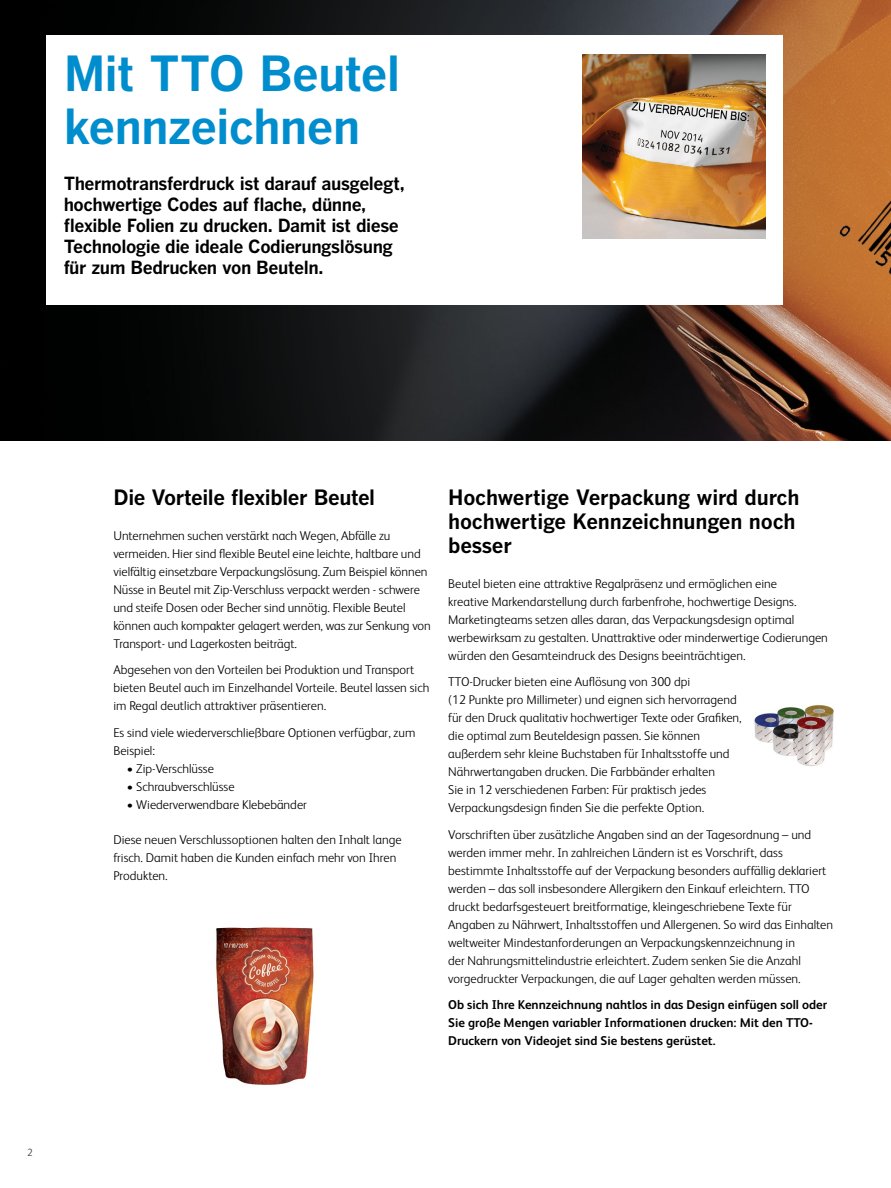
<style>
.page{position:relative;width:891px;height:1188px;background:#fff}
.page>*{position:absolute;margin:0;border:0;box-sizing:border-box;transform-origin:0 0}
.t1{font:48px/52.5px "Benton Got Bol";letter-spacing:-.02em;color:#008dcd}
.t2{font:21px/24px "Benton Got Bol";letter-spacing:-.01em;color:#000}
.t3{font:18px/21px "Benton Got Bol";letter-spacing:-.025em;color:#000}
.t4{font:300 12.75px/18px "FS Albert";color:#000}
.t5{font:700 12.75px/18px "FS Albert";color:#000}
.t6{font:300 10.5px "FS Albert";color:#404042}
</style>
<div class="page">
<img style="left:0;top:0;width:891px;height:441px">
<div style="left:46px;top:36px;width:737px;height:269px;background:#fff"></div>
<img style="left:754px;top:705px;width:80px;height:62px">
<img style="left:582px;top:55px;width:184px;height:184px">
<img style="left:216px;top:927px;width:98px;height:158px">
<h1 class="t1" style="left:64px;top:46px;width:338px">Mit TTO Beutel kennzeichnen</h1>
<h3 class="t3" style="left:64px;top:173px;width:343px">Thermotransferdruck ist darauf ausgelegt, hochwertige Codes auf flache, dünne, flexible Folien zu drucken. Damit ist diese Technologie die ideale Codierungslösung für zum Bedrucken von Beuteln.</h3>
<p class="t6" style="left:27px;top:1147px;width:7px">2</p>
<h2 class="t2" style="left:113px;top:485px;width:263px">Die Vorteile flexibler Beutel</h2>
<p class="t4" style="left:113px;top:526px;width:319px">Unternehmen suchen verstärkt nach Wegen, Abfälle zu vermeiden. Hier sind flexible Beutel eine leichte, haltbare und vielfältig einsetzbare Verpackungslösung. Zum Beispiel können Nüsse in Beutel mit Zip-Verschluss verpackt werden - schwere und steife Dosen oder Becher sind unnötig. Flexible Beutel können auch kompakter gelagert werden, was zur Senkung von Transport- und Lagerkosten beiträgt.</p>
<p class="t4" style="left:113px;top:661px;width:318px">Abgesehen von den Vorteilen bei Produktion und Transport bieten Beutel auch im Einzelhandel Vorteile. Beutel lassen sich im Regal deutlich attraktiver präsentieren.</p>
<p class="t4" style="left:113px;top:723px;width:304px">Es sind viele wiederverschließbare Optionen verfügbar, zum<br>Beispiel:</p>
<p class="t4" style="left:127px;top:759px;width:89px">• Zip-Verschlüsse</p>
<p class="t4" style="left:127px;top:777px;width:109px">• Schraubverschlüsse</p>
<p class="t4" style="left:127px;top:795px;width:182px">• Wiederverwendbare Klebebänder</p>
<p class="t4" style="left:113px;top:830px;width:290px">Diese neuen Verschlussoptionen halten den Inhalt lange frisch. Damit haben die Kunden einfach mehr von Ihren<br>Produkten.</p>
<h2 class="t2" style="left:448px;top:485px;width:353px">Hochwertige Verpackung wird durch hochwertige Kennzeichnungen noch besser</h2>
<p class="t4" style="left:448px;top:574px;width:381px">Beutel bieten eine attraktive Regalpräsenz und ermöglichen eine<br>kreative Markendarstellung durch farbenfrohe, hochwertige Designs.<br>Marketingteams setzen alles daran, das Verpackungsdesign optimal werbewirksam zu gestalten. Unattraktive oder minderwertige Codierungen würden den Gesamteindruck des Designs beeinträchtigen.</p>
<p class="t4" style="left:448px;top:673px;width:295px">TTO-Drucker bieten eine Auflösung von 300 dpi<br>(12 Punkte pro Millimeter) und eignen sich hervorragend für den Druck qualitativ hochwertiger Texte oder Grafiken, die optimal zum Beuteldesign passen. Sie können außerdem sehr kleine Buchstaben für Inhaltsstoffe und Nährwertangaben drucken. Die Farbbänder erhalten<br>Sie in 12 verschiedenen Farben: Für praktisch jedes Verpackungsdesign finden Sie die perfekte Option.</p>
<p class="t4" style="left:448px;top:825px;width:386px">Vorschriften über zusätzliche Angaben sind an der Tagesordnung – und werden immer mehr. In zahlreichen Ländern ist es Vorschrift, dass bestimmte Inhaltsstoffe auf der Verpackung besonders auffällig deklariert werden – das soll insbesondere Allergikern den Einkauf erleichtern. TTO druckt bedarfsgesteuert breitformatige, kleingeschriebene Texte für Angaben zu Nährwert, Inhaltsstoffen und Allergenen. So wird das Einhalten weltweiter Mindestanforderungen an Verpackungskennzeichnung in<br>der Nahrungsmittelindustrie erleichtert. Zudem senken Sie die Anzahl vorgedruckter Verpackungen, die auf Lager gehalten werden müssen.</p>
<p class="t5" style="left:448px;top:996px;width:380px">Ob sich Ihre Kennzeichnung nahtlos in das Design einfügen soll oder<br>Sie große Mengen variabler Informationen drucken: Mit den TTO-<br>Druckern von Videojet sind Sie bestens gerüstet.</p>
</div>
